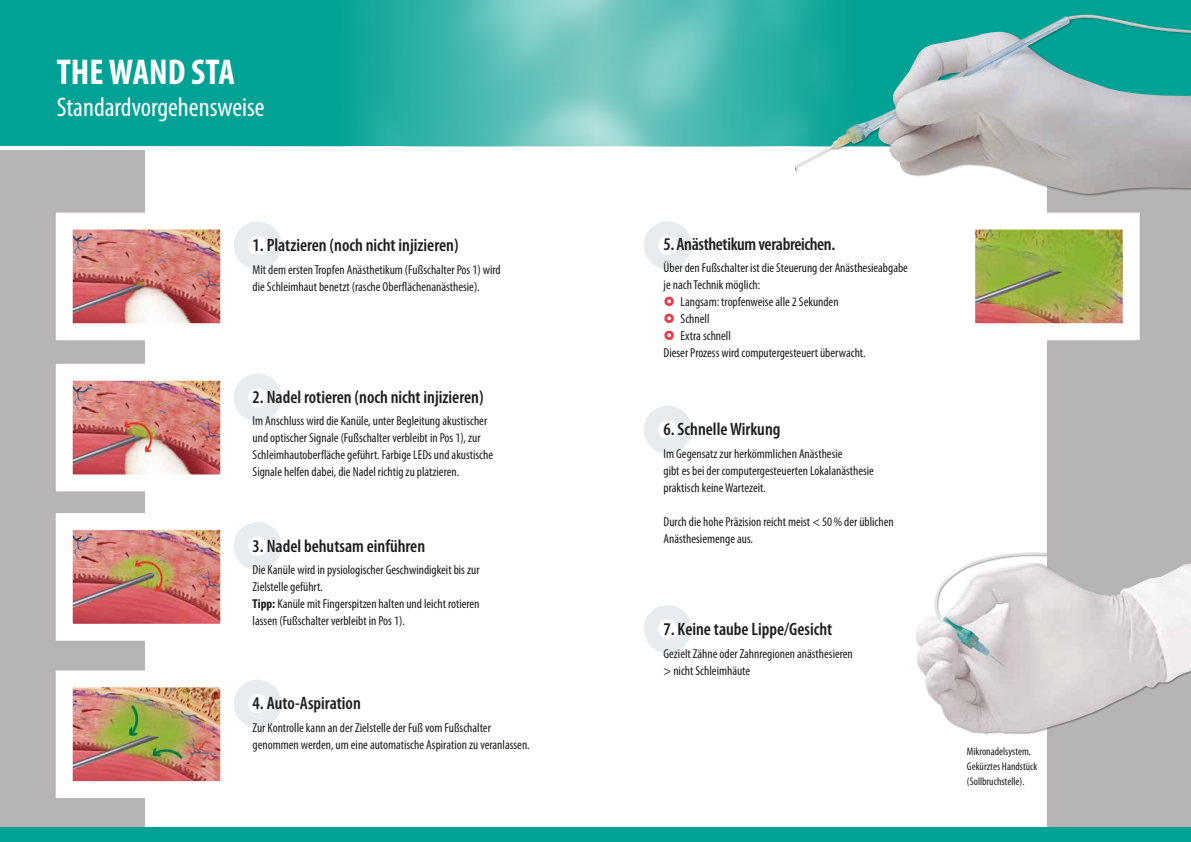
<style>
.page{position:relative;width:1191px;height:842px;background:#fff}
.page>*{position:absolute;margin:0;border:0;box-sizing:border-box;transform-origin:0 0}
.t1{font:700 condensed 36px "Myriad Pro";color:#fff}
.t2{font:condensed 27px "Myriad Pro";color:#fff}
.t3{font:600 condensed 18px "Myriad Pro";color:#1d1d1b}
.t4{font:600 condensed 18px "Myriad Pro";letter-spacing:-.02em;color:#1d1d1b}
.t5{font:condensed 13px/17px "Myriad Pro";color:#1d1d1b}
.t6{font:condensed 11px/15px "Myriad Pro";color:#1d1d1b}
.s1{font-weight:700}
</style>
<div class="page">
<div style="left:1047px;top:150px;width:144px;height:692px;background:#b6b4b5"></div>
<div style="left:0;top:150px;width:145px;height:692px;background:#b6b4b5"></div>
<div style="left:0;top:828px;width:1191px;height:14px;background:#00a295"></div>
<svg style="left:0;top:0;width:595px;height:146px;background:#1faca0"></svg>
<svg style="left:596px;top:0;width:595px;height:146px;background:#48b9af"></svg>
<img style="left:794px;top:15px;width:397px;height:179px">
<img style="left:74px;top:231px;width:145px;height:91px">
<div style="left:56px;top:213px;width:181px;height:127px;border:17px solid #fff"></div>
<img style="left:74px;top:382px;width:145px;height:91px">
<div style="left:56px;top:364px;width:181px;height:127px;border:17px solid #fff"></div>
<img style="left:74px;top:531px;width:145px;height:92px">
<div style="left:56px;top:513px;width:181px;height:128px;border:17px solid #fff"></div>
<img style="left:74px;top:688px;width:145px;height:92px">
<div style="left:56px;top:670px;width:181px;height:128px;border:17px solid #fff"></div>
<img style="left:916px;top:552px;width:275px;height:181px">
<img style="left:976px;top:231px;width:145px;height:91px">
<div style="left:958px;top:213px;width:181px;height:127px;border:17px solid #fff"></div>
<svg style="left:1047px;top:552px;width:144px;height:27px"></svg>
<svg style="left:234px;top:221px;width:48px;height:48px"></svg>
<svg style="left:234px;top:373px;width:48px;height:48px"></svg>
<svg style="left:234px;top:522px;width:48px;height:48px"></svg>
<svg style="left:234px;top:680px;width:48px;height:48px"></svg>
<svg style="left:644px;top:221px;width:47px;height:48px"></svg>
<svg style="left:644px;top:406px;width:47px;height:48px"></svg>
<svg style="left:644px;top:605px;width:47px;height:48px"></svg>
<h1 class="t1" style="left:57px;top:52px;width:180px">THE WAND STA</h1>
<h2 class="t2" style="left:57px;top:91px;width:210px">Standardvorgehensweise</h2>
<h3 class="t3" style="left:253px;top:235px;width:207px">1. Platzieren (noch nicht injizieren)</h3>
<p class="t5" style="left:253px;top:261px;width:249px">Mit dem ersten Tropfen Anästhetikum (Fußschalter Pos 1) wird die Schleimhaut benetzt (rasche Oberflächenanästhesie).</p>
<h3 class="t3" style="left:253px;top:387px;width:232px">2. Nadel rotieren (noch nicht injizieren)</h3>
<p class="t5" style="left:253px;top:412px;width:242px">Im Anschluss wird die Kanüle, unter Begleitung akustischer und optischer Signale (Fußschalter verbleibt in Pos 1), zur Schleimhautoberfläche geführt. Farbige LEDs und akustische Signale helfen dabei, die Nadel richtig zu platzieren.</p>
<h3 class="t3" style="left:253px;top:536px;width:174px">3. Nadel behutsam einführen</h3>
<p class="t5" style="left:253px;top:561px;width:228px">Die Kanüle wird in pysiologischer Geschwindigkeit bis zur Zielstelle geführt.<br><span class="s1">Tipp:</span> Kanüle mit Fingerspitzen halten und leicht rotieren lassen (Fußschalter verbleibt in Pos 1).</p>
<h3 class="t3" style="left:253px;top:693px;width:110px">4. Auto-Aspiration</h3>
<p class="t5" style="left:253px;top:719px;width:279px">Zur Kontrolle kann an der Zielstelle der Fuß vom Fußschalter genommen werden, um eine automatische Aspiration zu veranlassen.</p>
<h3 class="t4" style="left:663px;top:234px;width:173px">5. Anästhetikum verabreichen.</h3>
<p class="t5" style="left:663px;top:259px;width:246px">Über den Fußschalter ist die Steuerung der Anästhesieabgabe</p>
<p class="t5" style="left:663px;top:276px;width:98px">je nach Technik möglich:</p>
<p class="t5" style="left:680px;top:293px;width:160px">Langsam: tropfenweise alle 2 Sekunden</p>
<p class="t5" style="left:680px;top:310px;width:30px">Schnell</p>
<p class="t5" style="left:680px;top:327px;width:52px">Extra schnell</p>
<p class="t5" style="left:663px;top:344px;width:203px">Dieser Prozess wird computergesteuert überwacht.</p>
<h3 class="t3" style="left:663px;top:419px;width:118px">6. Schnelle Wirkung</h3>
<p class="t5" style="left:663px;top:445px;width:212px">Im Gegensatz zur herkömmlichen Anästhesie<br>gibt es bei der computergesteuerten Lokalanästhesie praktisch keine Wartezeit.</p>
<p class="t5" style="left:663px;top:513px;width:232px">Durch die hohe Präzision reicht meist &lt; 50% der üblichen<br>Anästhesiemenge aus.</p>
<h3 class="t3" style="left:663px;top:619px;width:170px">7. Keine taube Lippe/Gesicht</h3>
<p class="t5" style="left:663px;top:645px;width:191px">Gezielt Zähne oder Zahnregionen anästhesieren &gt; nicht Schleimhäute</p>
<p class="t6" style="left:967px;top:744px;width:72px">Mikronadelsystem.<br>Gekürztes Handstück (Sollbruchstelle).</p>
</div>
